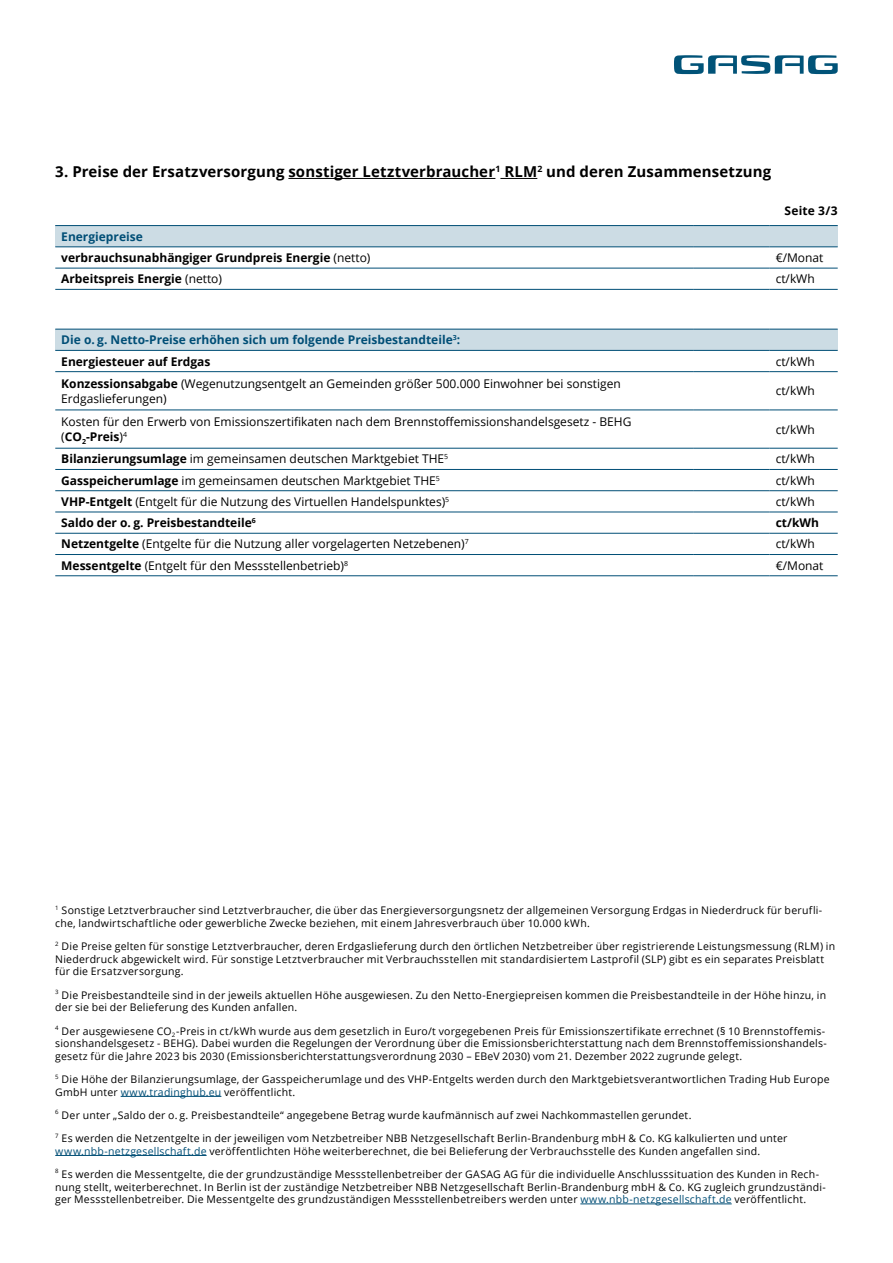
<style>
.page{position:relative;width:893px;height:1263px;background:#fff}
.page>*{position:absolute;margin:0;border:0;box-sizing:border-box;transform-origin:0 0}
.t1{font:700 15px "Open Sans";letter-spacing:.01em;color:#000}
.t2{font:12px/15px "Open Sans";color:#000}
.t3{font:700 12px "Open Sans";color:#000}
.t4{font:700 12px "Open Sans";color:#004e76}
.t5{font:10.5px/12.6px "Open Sans";letter-spacing:.02em;color:#000}
.s1{font-weight:400}
.s2{font-weight:700}
.s3{color:#004e76}
</style>
<div class="page">
<hr style="left:288px;top:178px;width:207px;height:1px;background:#000">
<hr style="left:500px;top:178px;width:37px;height:1px;background:#000">
<div style="left:55px;top:226px;width:783px;height:21px;background:#ccdce4"></div>
<svg style="left:55px;top:247px;width:783px;height:42px"></svg>
<hr style="left:55px;top:225px;width:638px;height:1px;background:#004e76">
<hr style="left:693px;top:225px;width:77px;height:1px;background:#004e76">
<hr style="left:770px;top:225px;width:68px;height:1px;background:#004e76">
<hr style="left:55px;top:246px;width:638px;height:1px;background:#004e76">
<hr style="left:693px;top:246px;width:77px;height:1px;background:#004e76">
<hr style="left:770px;top:246px;width:68px;height:1px;background:#004e76">
<hr style="left:55px;top:268px;width:638px;height:1px;background:#004e76">
<hr style="left:693px;top:268px;width:77px;height:1px;background:#004e76">
<hr style="left:770px;top:268px;width:68px;height:1px;background:#004e76">
<hr style="left:55px;top:289px;width:638px;height:1px;background:#004e76">
<hr style="left:693px;top:289px;width:77px;height:1px;background:#004e76">
<hr style="left:770px;top:289px;width:68px;height:1px;background:#004e76">
<div style="left:55px;top:329px;width:783px;height:21px;background:#ccdce4"></div>
<svg style="left:55px;top:372px;width:783px;height:161px"></svg>
<hr style="left:55px;top:329px;width:638px;height:1px;background:#004e76">
<hr style="left:693px;top:329px;width:77px;height:1px;background:#004e76">
<hr style="left:770px;top:329px;width:68px;height:1px;background:#004e76">
<hr style="left:55px;top:350px;width:638px;height:1px;background:#004e76">
<hr style="left:693px;top:350px;width:77px;height:1px;background:#004e76">
<hr style="left:770px;top:350px;width:68px;height:1px;background:#004e76">
<hr style="left:55px;top:371px;width:638px;height:1px;background:#004e76">
<hr style="left:693px;top:371px;width:77px;height:1px;background:#004e76">
<hr style="left:770px;top:371px;width:68px;height:1px;background:#004e76">
<hr style="left:55px;top:410px;width:638px;height:1px;background:#004e76">
<hr style="left:693px;top:410px;width:77px;height:1px;background:#004e76">
<hr style="left:770px;top:410px;width:68px;height:1px;background:#004e76">
<hr style="left:55px;top:448px;width:638px;height:1px;background:#004e76">
<hr style="left:693px;top:448px;width:77px;height:1px;background:#004e76">
<hr style="left:770px;top:448px;width:68px;height:1px;background:#004e76">
<hr style="left:55px;top:469px;width:638px;height:1px;background:#004e76">
<hr style="left:693px;top:469px;width:77px;height:1px;background:#004e76">
<hr style="left:770px;top:469px;width:68px;height:1px;background:#004e76">
<hr style="left:55px;top:490px;width:638px;height:1px;background:#004e76">
<hr style="left:693px;top:490px;width:77px;height:1px;background:#004e76">
<hr style="left:770px;top:490px;width:68px;height:1px;background:#004e76">
<hr style="left:55px;top:512px;width:638px;height:1px;background:#004e76">
<hr style="left:693px;top:512px;width:77px;height:1px;background:#004e76">
<hr style="left:770px;top:512px;width:68px;height:1px;background:#004e76">
<hr style="left:55px;top:533px;width:638px;height:1px;background:#004e76">
<hr style="left:693px;top:533px;width:77px;height:1px;background:#004e76">
<hr style="left:770px;top:533px;width:68px;height:1px;background:#004e76">
<hr style="left:55px;top:554px;width:638px;height:1px;background:#004e76">
<hr style="left:693px;top:554px;width:77px;height:1px;background:#004e76">
<hr style="left:770px;top:554px;width:68px;height:1px;background:#004e76">
<hr style="left:55px;top:575px;width:638px;height:1px;background:#004e76">
<hr style="left:693px;top:575px;width:77px;height:1px;background:#004e76">
<hr style="left:770px;top:575px;width:68px;height:1px;background:#004e76">
<hr style="left:121px;top:1096px;width:100px;height:1px;background:#004e76">
<hr style="left:55px;top:1155px;width:152px;height:1px;background:#004e76">
<hr style="left:580px;top:1203px;width:152px;height:1px;background:#004e76">
<svg style="left:674px;top:55px;width:164px;height:19px"></svg>
<p class="t1" style="left:55px;top:161px;width:717px">3. Preise der Ersatzversorgung sonstiger Letztverbraucher<sup>1</sup> RLM<sup>2</sup> und deren Zusammensetzung</p>
<p class="t3" style="left:784px;top:202px;width:55px">Seite 3/3</p>
<p class="t4" style="left:61px;top:228px;width:83px">Energiepreise</p>
<p class="t3" style="left:61px;top:249px;width:311px">verbrauchsunabhängiger Grundpreis Energie <span class="s1">(netto)</span></p>
<p class="t2" style="left:776px;top:250px;width:49px">€/Monat</p>
<p class="t3" style="left:61px;top:270px;width:162px">Arbeitspreis Energie <span class="s1">(netto)</span></p>
<p class="t2" style="left:776px;top:271px;width:41px">ct/kWh</p>
<p class="t4" style="left:61px;top:331px;width:400px">Die o. g. Netto-Preise erhöhen sich um folgende Preisbestandteile<sup>3</sup>:</p>
<p class="t3" style="left:61px;top:353px;width:151px">Energiesteuer auf Erdgas</p>
<p class="t2" style="left:776px;top:353px;width:41px">ct/kWh</p>
<p class="t2" style="left:61px;top:376px;width:561px"><span class="s2">Konzessionsabgabe</span> (Wegenutzungsentgelt an Gemeinden größer 500.000 Einwohner bei sonstigen<br>Erdgaslieferungen)</p>
<p class="t2" style="left:776px;top:383px;width:41px">ct/kWh</p>
<p class="t2" style="left:61px;top:414px;width:572px">Kosten für den Erwerb von Emissionszertifikaten nach dem Brennstoffemissionshandelsgesetz - BEHG (<span class="s2">CO</span><sub>2</sub><span class="s2">-Preis</span>)<sup>4</sup></p>
<p class="t2" style="left:776px;top:421px;width:41px">ct/kWh</p>
<p class="t2" style="left:61px;top:451px;width:388px"><span class="s2">Bilanzierungsumlage</span> im gemeinsamen deutschen Marktgebiet THE<sup>5</sup></p>
<p class="t2" style="left:776px;top:451px;width:41px">ct/kWh</p>
<p class="t2" style="left:61px;top:472px;width:380px"><span class="s2">Gasspeicherumlage</span> im gemeinsamen deutschen Marktgebiet THE<sup>5</sup></p>
<p class="t2" style="left:776px;top:472px;width:41px">ct/kWh</p>
<p class="t2" style="left:61px;top:494px;width:389px"><span class="s2">VHP-Entgelt</span> (Entgelt für die Nutzung des Virtuellen Handelspunktes)<sup>5</sup></p>
<p class="t2" style="left:776px;top:494px;width:41px">ct/kWh</p>
<p class="t3" style="left:61px;top:514px;width:196px">Saldo der o. g. Preisbestandteile<sup>6</sup></p>
<p class="t3" style="left:776px;top:514px;width:45px">ct/kWh</p>
<p class="t2" style="left:61px;top:536px;width:409px"><span class="s2">Netzentgelte</span> (Entgelte für die Nutzung aller vorgelagerten Netzebenen)<sup>7</sup></p>
<p class="t2" style="left:776px;top:536px;width:41px">ct/kWh</p>
<p class="t2" style="left:61px;top:558px;width:288px"><span class="s2">Messentgelte</span> (Entgelt für den Messstellenbetrieb)<sup>8</sup></p>
<p class="t2" style="left:776px;top:558px;width:49px">€/Monat</p>
<p class="t5" style="left:55px;top:904px;width:768px"><sup>1</sup> Sonstige Letztverbraucher sind Letztverbraucher, die über das Energieversorgungsnetz der allgemeinen Versorgung Erdgas in Niederdruck für berufli&shy;che, landwirtschaftliche oder gewerbliche Zwecke beziehen, mit einem Jahresverbrauch über 10.000 kWh.</p>
<p class="t5" style="left:55px;top:940px;width:781px"><sup>2</sup> Die Preise gelten für sonstige Letztverbraucher, deren Erdgaslieferung durch den örtlichen Netzbetreiber über registrierende Leistungsmessung (RLM) in<br>Niederdruck abgewickelt wird. Für sonstige Letztverbraucher mit Verbrauchsstellen mit standardisiertem Lastprofil (SLP) gibt es ein separates Preisblatt für die Ersatzversorgung.</p>
<p class="t5" style="left:55px;top:988px;width:772px"><sup>3</sup> Die Preisbestandteile sind in der jeweils aktuellen Höhe ausgewiesen. Zu den Netto-Energiepreisen kommen die Preisbestandteile in der Höhe hinzu, in der sie bei der Belieferung des Kunden anfallen.</p>
<p class="t5" style="left:55px;top:1024px;width:773px"><sup>4</sup> Der ausgewiesene CO<sub>2</sub>-Preis in ct/kWh wurde aus dem gesetzlich in Euro/t vorgegebenen Preis für Emissionszertifikate errechnet (§ 10 Brennstoffemis&shy;sionshandelsgesetz - BEHG). Dabei wurden die Regelungen der Verordnung über die Emissionsberichterstattung nach dem Brennstoffemissionshandels&shy;gesetz für die Jahre 2023 bis 2030 (Emissionsberichterstattungsverordnung 2030 – EBeV 2030) vom 21. Dezember 2022 zugrunde gelegt.</p>
<p class="t5" style="left:55px;top:1072px;width:776px"><sup>5</sup> Die Höhe der Bilanzierungsumlage, der Gasspeicherumlage und des VHP-Entgelts werden durch den Marktgebietsverantwortlichen Trading Hub Europe<br>GmbH unter <span class="s3">www.tradinghub.eu</span> veröffentlicht.</p>
<p class="t5" style="left:55px;top:1108px;width:638px"><sup>6</sup> Der unter „Saldo der o. g. Preisbestandteile“ angegebene Betrag wurde kaufmännisch auf zwei Nachkommastellen gerundet.</p>
<p class="t5" style="left:55px;top:1132px;width:734px"><sup>7</sup> Es werden die Netzentgelte in der jeweiligen vom Netzbetreiber NBB Netzgesellschaft Berlin-Brandenburg mbH &amp; Co. KG kalkulierten und unter <span class="s3">www.nbb-netzgesellschaft.de</span> veröffentlichten Höhe weiterberechnet, die bei Belieferung der Verbrauchsstelle des Kunden angefallen sind.</p>
<p class="t5" style="left:55px;top:1167px;width:772px"><sup>8</sup> Es werden die Messentgelte, die der grundzuständige Messstellenbetreiber der GASAG AG für die individuelle Anschlusssituation des Kunden in Rech&shy;nung stellt, weiterberechnet. In Berlin ist der zuständige Netzbetreiber NBB Netzgesellschaft Berlin-Brandenburg mbH &amp; Co. KG zugleich grundzuständi&shy;ger Messstellenbetreiber. Die Messentgelte des grundzuständigen Messstellenbetreibers werden unter <span class="s3">www.nbb-netzgesellschaft.de</span> veröffentlicht.</p>
</div>
